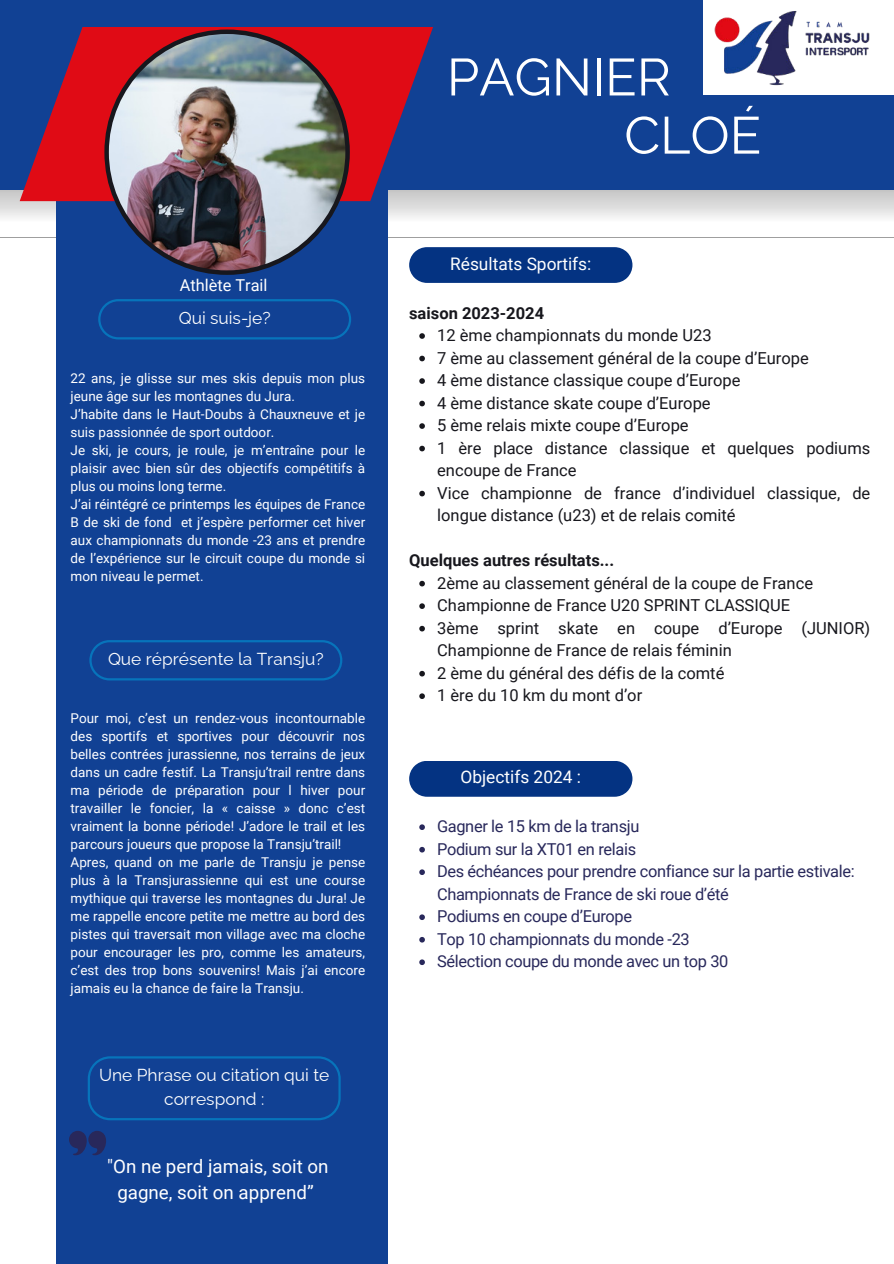
<style>
.page{position:relative;width:894px;height:1264px;background:#fff}
.page>*{position:absolute;margin:0;border:0;box-sizing:border-box;transform-origin:0 0}
.t1{font:52.05px "Raleway";color:#fff}
.t2{font:18.75px/26px "Roboto";color:#fff;text-align:center}
.t3{font:17.4px/23.7px "Raleway";color:#fff;text-align:center}
.t4{font:17.4px "Roboto";color:#fff}
.t5{font:16.5px/22.5px "Roboto";color:#17171d}
.t6{font:700 16.5px "Roboto";color:#17171d}
.t7{font:16.35px/22.5px "Roboto";letter-spacing:-.02em;color:#28285b}
.t8{font:16.35px "Roboto";color:#fff}
.t9{font:13.5px/18px "Roboto";color:#fff}
</style>
<div class="page">
<svg style="left:0;top:190px;width:893px;height:47px"></svg>
<div style="left:56px;top:0;width:331px;height:1263px;background:#114194"></div>
<svg style="left:409px;top:247px;width:223px;height:36px;background:#0e3b86"></svg>
<div style="left:409px;top:761px;width:223px;height:35px;background:#043382"></div>
<div style="left:0;top:0;width:893px;height:190px;background:#114194"></div>
<svg style="left:89px;top:640px;width:253px;height:40px"></svg>
<svg style="left:20px;top:27px;width:412px;height:174px;fill:#e00b15"></svg>
<img style="left:104px;top:30px;width:246px;height:245px">
<div style="left:702px;top:0;width:191px;height:94px;background:#fff"></div>
<img style="left:711px;top:11px;width:163px;height:84px">
<svg style="left:98px;top:299px;width:253px;height:40px"></svg>
<svg style="left:88px;top:1056px;width:252px;height:64px"></svg>
<svg style="left:69px;top:1131px;width:37px;height:24px"></svg>
<svg style="left:419px;top:333px;width:6px;height:6px"></svg>
<svg style="left:419px;top:356px;width:6px;height:5px"></svg>
<svg style="left:419px;top:378px;width:6px;height:6px"></svg>
<svg style="left:419px;top:401px;width:6px;height:5px"></svg>
<svg style="left:419px;top:423px;width:6px;height:6px"></svg>
<svg style="left:419px;top:446px;width:6px;height:5px"></svg>
<svg style="left:419px;top:491px;width:6px;height:5px"></svg>
<svg style="left:419px;top:581px;width:6px;height:5px"></svg>
<svg style="left:419px;top:603px;width:6px;height:6px"></svg>
<svg style="left:419px;top:626px;width:6px;height:5px"></svg>
<svg style="left:419px;top:671px;width:6px;height:5px"></svg>
<svg style="left:419px;top:693px;width:6px;height:6px"></svg>
<svg style="left:419px;top:824px;width:6px;height:6px"></svg>
<svg style="left:419px;top:846px;width:6px;height:6px"></svg>
<svg style="left:419px;top:869px;width:6px;height:6px"></svg>
<svg style="left:419px;top:914px;width:6px;height:6px"></svg>
<svg style="left:419px;top:937px;width:6px;height:5px"></svg>
<svg style="left:419px;top:959px;width:6px;height:6px"></svg>
<p class="t8" style="left:180px;top:274px;width:89px">Athlète Trail</p>
<p class="t3" style="left:179px;top:304px;width:93px">Qui suis-je?</p>
<p class="t9" style="left:71px;top:368px;width:296px">22 ans, je glisse sur mes skis depuis mon plus jeune âge sur les montagnes du Jura.<br>J’habite dans le Haut-Doubs à Chauxneuve et je suis passionnée de sport outdoor.<br>Je ski, je cours, je roule, je m’entraîne pour le plaisir avec bien sûr des objectifs compétitifs à plus ou moins long terme.<br>J’ai réintégré ce printemps les équipes de France B de ski de fond et j’espère performer cet hiver aux championnats du monde -23 ans et prendre de l’expérience sur le circuit coupe du monde si mon niveau le permet.</p>
<p class="t3" style="left:108px;top:645px;width:217px">Que réprésente la Transju?</p>
<p class="t9" style="left:71px;top:708px;width:296px">Pour moi, c’est un rendez-vous incontournable des sportifs et sportives pour découvrir nos belles contrées jurassienne, nos terrains de jeux dans un cadre festif. La Transju’trail rentre dans ma période de préparation pour l hiver pour travailler le foncier, la « caisse » donc c’est vraiment la bonne période! J’adore le trail et les parcours joueurs que propose la Transju’trail!<br>Apres, quand on me parle de Transju je pense plus à la Transjurassienne qui est une course mythique qui traverse les montagnes du Jura! Je me rappelle encore petite me mettre au bord des pistes qui traversait mon village avec ma cloche pour encourager les pro, comme les amateurs, c’est des trop bons souvenirs! Mais j’ai encore jamais eu la chance de faire la Transju.</p>
<p class="t3" style="left:99px;top:1061px;width:232px">Une Phrase ou citation qui te correspond :</p>
<h2 class="t2" style="left:107px;top:1152px;width:223px">"On ne perd jamais, soit on gagne, soit on apprend”</h2>
<h1 class="t1" style="left:446px;top:36px;width:225px">PAGNIER</h1>
<h1 class="t1" style="left:624px;top:94px;width:138px">CLOÉ</h1>
<p class="t4" style="left:450px;top:251px;width:143px">Résultats Sportifs:</p>
<p class="t6" style="left:409px;top:301px;width:136px">saison 2023-2024</p>
<p class="t5" style="left:437px;top:323px;width:434px">12 ème championnats du monde U23<br>7 ème au classement général de la coupe d’Europe<br>4 ème distance classique coupe d’Europe<br>4 ème distance skate coupe d’Europe<br>5 ème relais mixte coupe d’Europe<br>1 ère place distance classique et quelques podiums encoupe de France<br>Vice championne de france d’individuel classique, de longue distance (u23) et de relais comité</p>
<p class="t6" style="left:409px;top:548px;width:206px">Quelques autres résultats...</p>
<p class="t5" style="left:437px;top:571px;width:434px">2ème au classement général de la coupe de France Championne de France U20 SPRINT CLASSIQUE<br>3ème sprint skate en coupe d’Europe (JUNIOR)<br>Championne de France de relais féminin<br>2 ème du général des défis de la comté<br>1 ère du 10 km du mont d’or</p>
<p class="t4" style="left:460px;top:765px;width:122px">Objectifs 2024 :</p>
<p class="t7" style="left:437px;top:814px;width:419px">Gagner le 15 km de la transju<br>Podium sur la XT01 en relais<br>Des échéances pour prendre confiance sur la partie estivale:<br>Championnats de France de ski roue d’été<br>Podiums en coupe d’Europe<br>Top 10 championnats du monde -23<br>Sélection coupe du monde avec un top 30</p>
</div>
